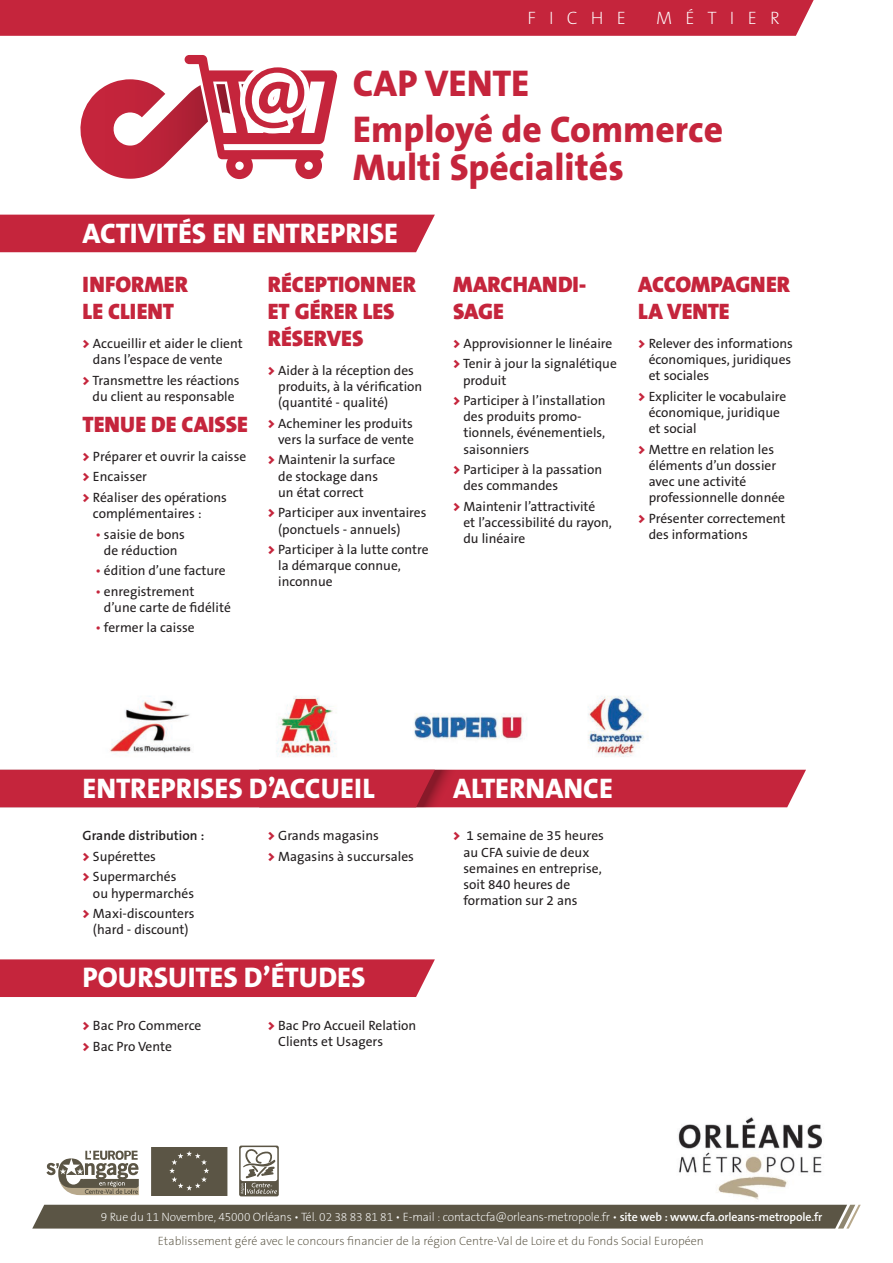
<style>
.page{position:relative;width:893px;height:1263px;background:#fff}
.page>*{position:absolute;margin:0;border:0;box-sizing:border-box;transform-origin:0 0}
.t1{font:800 37.5px/37.5px "The Sans B8";color:#c5253c}
.t2{font:800 28.5px "The Sans B8";color:#fff}
.t3{font:900 22.5px/27px "The Sans B9";color:#c5253c}
.t4{font:200 18px "The Sans B2";letter-spacing:.725em;color:#fff}
.t5{font:13.5px/16.2px "The Sans B5 Plain";color:#231f20}
.t6{font:600 13.5px "The Sans B6";color:#231f20}
.t7{font:200 12.15px "The Sans B2";letter-spacing:-.01em;color:#fff}
.t8{font:200 12.15px "The Sans B2";color:#5b5545}
.s1{font-family:"The Sans B9";font-weight:900;color:#c5253c}
.s2{color:#c5253c}
.s3{font-family:"The Sans B6";font-weight:600}
</style>
<div class="page">
<div style="left:0;top:0;width:814px;height:36px;background:#c5253c"></div>
<div style="left:0;top:215px;width:435px;height:37px;background:#c5253c"></div>
<div style="left:0;top:770px;width:806px;height:37px;background:#c5253c"></div>
<div style="left:0;top:959px;width:435px;height:38px;background:#c5253c"></div>
<svg style="left:80px;top:55px;width:258px;height:125px"></svg>
<div style="left:32px;top:1205px;width:829px;height:23px;background:#5b5545"></div>
<img style="left:678px;top:1117px;width:144px;height:83px">
<svg style="left:151px;top:1147px;width:76px;height:48px"></svg>
<svg style="left:46px;top:1150px;width:93px;height:45px"></svg>
<svg style="left:239px;top:1145px;width:40px;height:51px"></svg>
<img style="left:110px;top:696px;width:535px;height:61px">
<p class="t4" style="left:527px;top:9px;width:100px">FICHE</p>
<p class="t4" style="left:656px;top:9px;width:125px">MÉTIER</p>
<p class="t1" style="left:353px;top:66px;width:178px">CAP VENTE</p>
<p class="t1" style="left:353px;top:112px;width:372px">Employé de Commerce<br>Multi Spécialités</p>
<p class="t2" style="left:83px;top:218px;width:317px">ACTIVITÉS EN ENTREPRISE</p>
<p class="t3" style="left:83px;top:272px;width:107px">INFORMER<br>LE CLIENT</p>
<p class="t5" style="left:93px;top:336px;width:151px;text-indent:-10px"><span class="s1">&gt;</span> Accueillir et aider le client dans l’espace de vente</p>
<p class="t5" style="left:83px;top:372px;width:159px;text-align:center"><span class="s1">&gt;</span> Transmettre les réactions du client au responsable</p>
<p class="t3" style="left:83px;top:412px;width:167px">TENUE DE CAISSE</p>
<p class="t5" style="left:83px;top:449px;width:165px"><span class="s1">&gt;</span> Préparer et ouvrir la caisse</p>
<p class="t5" style="left:83px;top:469px;width:66px"><span class="s1">&gt;</span> Encaisser</p>
<p class="t5" style="left:93px;top:490px;width:135px;text-indent:-10px"><span class="s1">&gt;</span> Réaliser des opérations complémentaires :</p>
<p class="t5" style="left:95px;top:526px;width:91px;text-align:center"><span class="s2">•</span> saisie de bons de réduction</p>
<p class="t5" style="left:95px;top:563px;width:132px"><span class="s2">•</span> édition d’une facture</p>
<p class="t5" style="left:104px;top:583px;width:128px;text-indent:-9px"><span class="s2">•</span> enregistrement<br>d’une carte de fidélité</p>
<p class="t5" style="left:95px;top:620px;width:101px"><span class="s2">•</span> fermer la caisse</p>
<p class="t3" style="left:268px;top:272px;width:149px">RÉCEPTIONNER<br>ET GÉRER LES<br>RÉSERVES</p>
<p class="t5" style="left:278px;top:363px;width:146px;text-indent:-10px"><span class="s1">&gt;</span> Aider à la réception des produits, à la vérification (quantité - qualité)</p>
<p class="t5" style="left:268px;top:416px;width:148px;text-align:right"><span class="s1">&gt;</span> Acheminer les produits vers la surface de vente</p>
<p class="t5" style="left:278px;top:452px;width:119px;text-indent:-10px"><span class="s1">&gt;</span> Maintenir la surface de stockage dans un état correct</p>
<p class="t5" style="left:278px;top:505px;width:150px;text-indent:-10px"><span class="s1">&gt;</span> Participer aux inventaires (ponctuels - annuels)</p>
<p class="t5" style="left:278px;top:542px;width:152px;text-indent:-10px"><span class="s1">&gt;</span> Participer à la lutte contre la démarque connue, inconnue</p>
<p class="t3" style="left:453px;top:272px;width:135px">MARCHANDI-<br>SAGE</p>
<p class="t5" style="left:453px;top:336px;width:161px"><span class="s1">&gt;</span> Approvisionner le linéaire</p>
<p class="t5" style="left:463px;top:356px;width:155px;text-indent:-10px"><span class="s1">&gt;</span> Tenir à jour la signalétique produit</p>
<p class="t5" style="left:463px;top:393px;width:144px;text-indent:-10px"><span class="s1">&gt;</span> Participer à l’installation des produits promo&shy;tionnels, événementiels, saisonniers</p>
<p class="t5" style="left:463px;top:462px;width:140px;text-indent:-10px"><span class="s1">&gt;</span> Participer à la passation des commandes</p>
<p class="t5" style="left:463px;top:498px;width:150px;text-indent:-10px"><span class="s1">&gt;</span> Maintenir l’attractivité<br>et l’accessibilité du rayon, du linéaire</p>
<p class="t3" style="left:638px;top:272px;width:153px">ACCOMPAGNER<br>LA VENTE</p>
<p class="t5" style="left:649px;top:336px;width:146px;text-align:justify;text-indent:-10px"><span class="s1">&gt;</span> Relever des informations économiques, juridiques et sociales</p>
<p class="t5" style="left:649px;top:389px;width:139px;text-indent:-10px"><span class="s1">&gt;</span> Expliciter le vocabulaire économique, juridique et social</p>
<p class="t5" style="left:649px;top:441px;width:138px;text-indent:-10px"><span class="s1">&gt;</span> Mettre en relation les éléments d’un dossier avec une activité professionnelle donnée</p>
<p class="t5" style="left:649px;top:510px;width:138px;text-indent:-10px"><span class="s1">&gt;</span> Présenter correctement des informations</p>
<p class="t2" style="left:83px;top:773px;width:294px">ENTREPRISES D’ACCUEIL</p>
<p class="t6" style="left:83px;top:829px;width:123px">Grande distribution :</p>
<p class="t5" style="left:83px;top:849px;width:75px"><span class="s1">&gt;</span> Supérettes</p>
<p class="t5" style="left:93px;top:869px;width:103px;text-indent:-10px"><span class="s1">&gt;</span> Supermarchés ou hypermarchés</p>
<p class="t5" style="left:83px;top:906px;width:114px;text-align:center"><span class="s1">&gt;</span> Maxi-discounters (hard - discount)</p>
<p class="t5" style="left:268px;top:828px;width:113px"><span class="s1">&gt;</span> Grands magasins</p>
<p class="t5" style="left:268px;top:849px;width:148px"><span class="s1">&gt;</span> Magasins à succursales</p>
<p class="t2" style="left:83px;top:962px;width:284px">POURSUITES D’ÉTUDES</p>
<p class="t5" style="left:83px;top:1018px;width:120px"><span class="s1">&gt;</span> Bac Pro Commerce</p>
<p class="t5" style="left:83px;top:1038px;width:91px"><span class="s1">&gt;</span> Bac Pro Vente</p>
<p class="t5" style="left:278px;top:1018px;width:140px;text-indent:-10px"><span class="s1">&gt;</span> Bac Pro Accueil Relation<br>Clients et Usagers</p>
<p class="t2" style="left:453px;top:773px;width:161px">ALTERNANCE</p>
<p class="t5" style="left:463px;top:828px;width:142px;text-indent:-10px"><span class="s1">&gt;</span> 1 semaine de 35 heures au CFA suivie de deux semaines en entreprise, soit 840 heures de formation sur 2 ans</p>
<p class="t7" style="left:101px;top:1210px;width:723px">9 Rue du 11 Novembre, 45000 Orléans • Tél. 02 38 83 81 81 • E-mail : contactcfa@orleans-metropole.fr • <span class="s3">site web : www.cfa.orleans-metropole.fr</span></p>
<p class="t8" style="left:158px;top:1234px;width:547px">Etablissement géré avec le concours financier de la région Centre-Val de Loire et du Fonds Social Européen</p>
</div>
